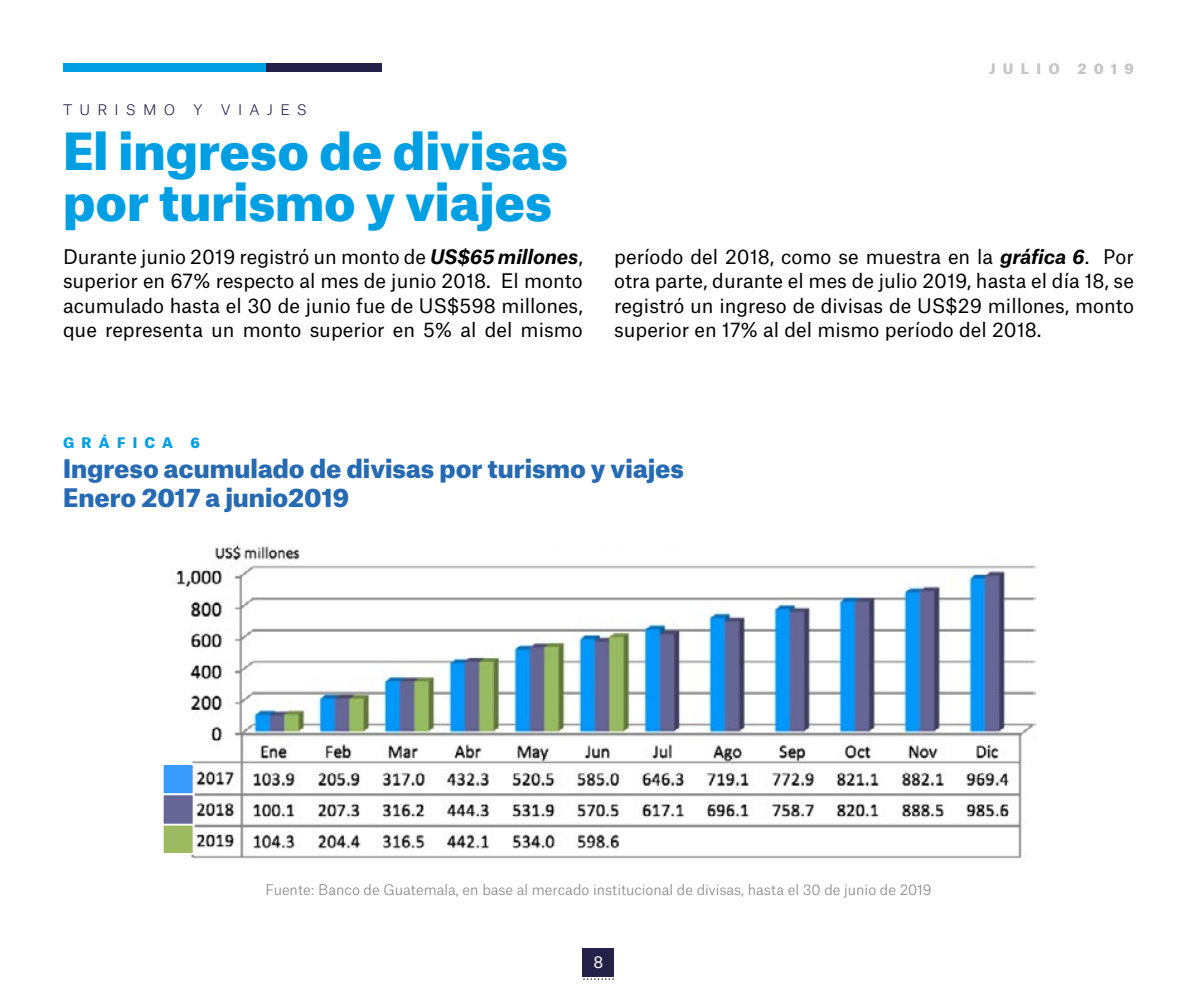
<style>
.page{position:relative;width:1197px;height:1008px;background:#fff}
.page>*{position:absolute;margin:0;border:0;box-sizing:border-box;transform-origin:0 0}
.t1{font:900 49px/50.8px "Atlas Grotesk";color:#009fe3}
.t2{font:900 24.5px/29.1px "Atlas Grotesk";color:#266ab3}
.t3{font:19.25px/24.5px "Atlas Grotesk";color:#000;text-align:justify}
.t4{font:15.75px "Atlas Grotesk";color:#fff}
.t5{font:300 14px "Atlas Grotesk";color:#878787}
.t6{font:300 14px "Atlas Grotesk";letter-spacing:.52em;color:#232049}
.t7{font:900 14px "Atlas Grotesk";letter-spacing:.52em;color:#c6c6c6}
.t8{font:900 14px "Atlas Grotesk";letter-spacing:.52em;color:#009fe3}
.s1{font-weight:700;font-style:italic}
</style>
<div class="page">
<div style="left:583px;top:949px;width:31px;height:28px;background:#232049"></div>
<svg style="left:583px;top:978px;width:31px;height:2px"></svg>
<div style="left:63px;top:63px;width:203px;height:9px;background:#009fe3"></div>
<div style="left:266px;top:63px;width:116px;height:9px;background:#232049"></div>
<img style="left:173px;top:544px;width:862px;height:315px">
<div style="left:162px;top:763px;width:33px;height:32px;background:#399bfc;border:2px solid #fff"></div>
<div style="left:162px;top:793px;width:33px;height:33px;background:#666797;border:2px solid #fff"></div>
<div style="left:162px;top:824px;width:33px;height:31px;background:#9cba5f;border:2px solid #fff"></div>
<div style="left:480px;top:501px;width:288px;height:45px;background:#fff"></div>
<p class="t6" style="left:63px;top:98px;width:114px">TURISMO</p>
<p class="t6" style="left:194px;top:98px;width:10px">Y</p>
<p class="t6" style="left:221px;top:98px;width:88px">VIAJES</p>
<h1 class="t1" style="left:63px;top:121px;width:507px">El ingreso de divisas por turismo y viajes</h1>
<p class="t7" style="left:989px;top:57px;width:146px">JULIO 2019</p>
<p class="t3" style="left:63px;top:242px;width:521px">Durante junio 2019 registró un monto de <span class="s1">US$65 millones</span>, superior en 67% respecto al mes de junio 2018. El monto acumulado hasta el 30 de junio fue de US$598 millones, que representa un monto superior en 5% al del mismo</p>
<p class="t3" style="left:614px;top:242px;width:521px">período del 2018, como se muestra en la <span class="s1">gráfica 6</span>. Por otra parte, durante el mes de julio 2019, hasta el día 18, se registró un ingreso de divisas de US$29 millones, monto superior en 17% al del mismo período del 2018.</p>
<p class="t8" style="left:63px;top:431px;width:138px">GRÁFICA 6</p>
<p class="t2" style="left:63px;top:451px;width:623px">Ingreso acumulado de divisas por turismo y viajes<br>Enero 2017 a junio2019</p>
<p class="t5" style="left:265px;top:879px;width:668px">Fuente: Banco de Guatemala, en base al mercado institucional de divisas, hasta el 30 de junio de 2019</p>
<p class="t4" style="left:594px;top:950px;width:11px">8</p>
</div>
